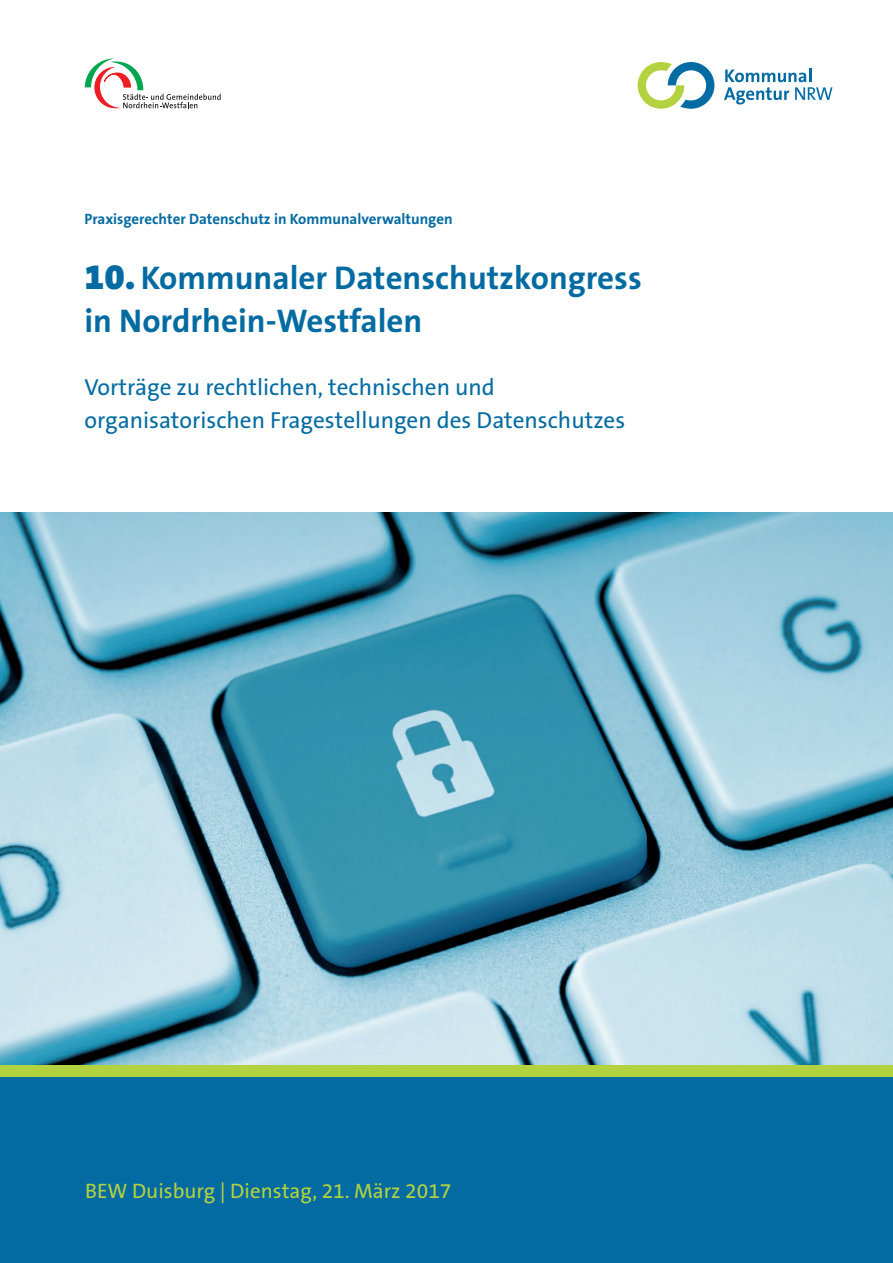
<style>
.page{position:relative;width:893px;height:1263px;background:#fff}
.page>*{position:absolute;margin:0;border:0;box-sizing:border-box;transform-origin:0 0}
.t1{font:700 33px/43.5px "The Sans B7";color:#036ba2}
.t2{font:23.25px/33px "The Sans B5 Plain";color:#036ba2}
.t3{font:21px "The Sans B5 Plain";color:#b2d23f}
.t4{font:700 15px "The Sans B7";color:#036ba2}
.s1{font-family:"The Sans B9";font-weight:900;font-size:36px}
</style>
<div class="page">
<svg style="left:724px;top:69px;width:108px;height:36px"></svg>
<svg style="left:638px;top:62px;width:76px;height:47px"></svg>
<div style="left:0;top:1073px;width:893px;height:190px;background:#036ba2"></div>
<div style="left:0;top:1064px;width:893px;height:12px;background:#b2d23f"></div>
<img style="left:0;top:512px;width:893px;height:552px">
<svg style="left:85px;top:58px;width:136px;height:50px"></svg>
<p class="t4" style="left:84px;top:209px;width:370px">Praxisgerechter Datenschutz in Kommunalverwaltungen</p>
<h1 class="t1" style="left:84px;top:256px;width:559px"><span class="s1">10.</span> Kommunaler Datenschutzkongress in Nordrhein-Westfalen</h1>
<p class="t2" style="left:84px;top:370px;width:542px">Vorträge zu rechtlichen, technischen und organisatorischen Fragestellungen des Datenschutzes</p>
<p class="t3" style="left:85px;top:1178px;width:368px">BEW Duisburg | Dienstag, 21. März 2017</p>
</div>
